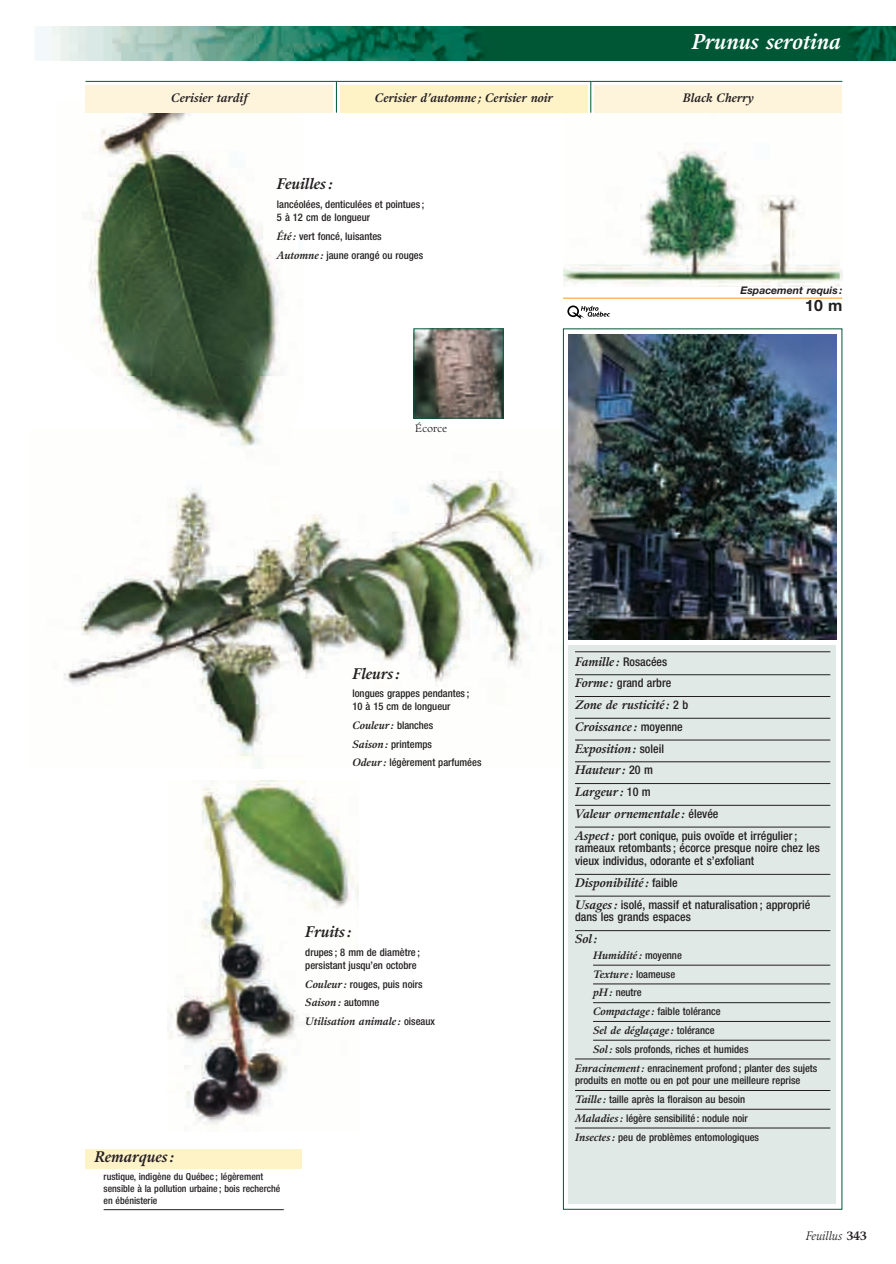
<style>
.page{position:relative;width:896px;height:1264px;background:#fff}
.page>*{position:absolute;margin:0;border:0;box-sizing:border-box;transform-origin:0 0}
.t1{font:italic 700 21px "Guardi";color:#fff}
.t2{font:700 15.75px "Helvetica Neue";color:#231f20}
.t3{font:italic 700 15px "Guardi";color:#231f20}
.t4{font:500 condensed 12px/12.8px "Helvetica Neue";color:#231f20}
.t5{font:italic 700 12px/21.8px "Guardi";color:#231f20}
.t6{font:italic 12px "Guardi";color:#231f20}
.t7{font:500 condensed 10.5px/18.8px "Helvetica Neue";color:#231f20}
.t8{font:italic 700 10.5px/18.8px "Guardi";color:#231f20}
.t9{font:italic 700 10.5px "Helvetica Neue";color:#231f20}
.t10{font:10.5px "Guardi";color:#231f20}
.t11{font:500 condensed 9.75px/12px "Helvetica Neue";color:#231f20}
.s1{font-family:"Guardi";font-weight:700;font-style:italic;font-stretch:normal}
.s2{font-family:"Helvetica Neue";font-weight:500;font-style:normal;font-stretch:condensed}
.s3{font-weight:700;font-style:normal}
</style>
<div class="page">
<img style="left:35px;top:26px;width:860px;height:1185px">
<p class="t5" style="left:171px;top:87px;width:78px">Cerisier tardif</p>
<h1 class="t1" style="left:691px;top:29px;width:150px">Prunus serotina</h1>
<p class="t5" style="left:375px;top:87px;width:179px">Cerisier d’automne ; Cerisier noir</p>
<p class="t5" style="left:682px;top:87px;width:73px">Black Cherry</p>
<h3 class="t3" style="left:277px;top:175px;width:57px">Feuilles :</h3>
<p class="t7" style="left:277px;top:198px;width:149px;line-height:12.8px">lancéolées, denticulées et pointues ;<br>5 à 12 cm de longueur</p>
<p class="t7" style="left:277px;top:226px;width:148px"><span class="s1">Été :</span> vert foncé, luisantes<br><span class="s1">Automne :</span> jaune orangé ou rouges</p>
<p class="t9" style="left:740px;top:284px;width:103px">Espacement requis :</p>
<h2 class="t2" style="left:804px;top:295px;width:39px">10 m</h2>
<p class="t10" style="left:415px;top:421px;width:34px">Écorce</p>
<h3 class="t3" style="left:352px;top:664px;width:49px">Fleurs :</h3>
<p class="t7" style="left:352px;top:687px;width:118px;line-height:12.8px">longues grappes pendantes ;<br>10 à 15 cm de longueur</p>
<p class="t8" style="left:352px;top:715px;width:82px">Couleur : <span class="s2">blanches</span></p>
<p class="t7" style="left:352px;top:734px;width:130px"><span class="s1">Saison :</span> printemps<br><span class="s1">Odeur :</span> légèrement parfumées</p>
<h3 class="t3" style="left:305px;top:922px;width:48px">Fruits :</h3>
<p class="t7" style="left:305px;top:945px;width:116px;line-height:12.8px">drupes ; 8 mm de diamètre ; persistant jusqu’en octobre</p>
<p class="t7" style="left:305px;top:974px;width:119px"><span class="s1">Couleur :</span> rouges, puis noirs</p>
<p class="t8" style="left:305px;top:993px;width:131px">Saison : <span class="s2">automne<br></span>Utilisation animale : <span class="s2">oiseaux</span></p>
<p class="t5" style="left:575px;top:650px;width:94px">Famille : <span class="s2">Rosacées</span></p>
<p class="t4" style="left:575px;top:676px;width:98px"><span class="s1">Forme :</span> grand arbre</p>
<p class="t5" style="left:575px;top:694px;width:145px">Zone de rusticité : <span class="s2">2 b<br></span>Croissance : <span class="s2">moyenne<br></span>Exposition : <span class="s2">soleil<br></span>Hauteur : <span class="s2">20 m<br></span>Largeur : <span class="s2">10 m<br></span>Valeur ornementale : <span class="s2">élevée</span></p>
<p class="t4" style="left:575px;top:828px;width:246px"><span class="s1">Aspect :</span> port conique, puis ovoïde et irrégulier ; rameaux retombants ; écorce presque noire chez les vieux individus, odorante et s’exfoliant</p>
<p class="t5" style="left:575px;top:871px;width:104px">Disponibilité : <span class="s2">faible</span></p>
<p class="t4" style="left:575px;top:897px;width:237px"><span class="s1">Usages :</span> isolé, massif et naturalisation ; approprié dans les grands espaces</p>
<p class="t5" style="left:575px;top:928px;width:24px">Sol :</p>
<p class="t8" style="left:593px;top:945px;width:90px">Humidité : <span class="s2">moyenne<br></span>Texture : <span class="s2">loameuse</span></p>
<p class="t7" style="left:593px;top:983px;width:129px"><span class="s1">pH :</span> neutre<br><span class="s1">Compactage :</span> faible tolérance</p>
<p class="t8" style="left:593px;top:1020px;width:123px">Sel de déglaçage : <span class="s2">tolérance</span></p>
<p class="t7" style="left:575px;top:1039px;width:244px;text-indent:18px"><span class="s1">Sol :</span> sols profonds, riches et humides<br><span class="s1">Enracinement :</span> enracinement profond ; planter des sujets</p>
<p class="t7" style="left:575px;top:1070px;width:227px">produits en motte ou en pot pour une meilleure reprise <span class="s1">Taille :</span> taille après la floraison au besoin<br><span class="s1">Maladies :</span> légère sensibilité : nodule noir<br><span class="s1">Insectes :</span> peu de problèmes entomologiques</p>
<h3 class="t3" style="left:95px;top:1147px;width:81px">Remarques :</h3>
<p class="t11" style="left:104px;top:1170px;width:178px">rustique, indigène du Québec ; légèrement sensible à la pollution urbaine ; bois recherché en ébénisterie</p>
<p class="t6" style="left:805px;top:1228px;width:62px">Feuillus <span class="s3">343</span></p>
</div>
